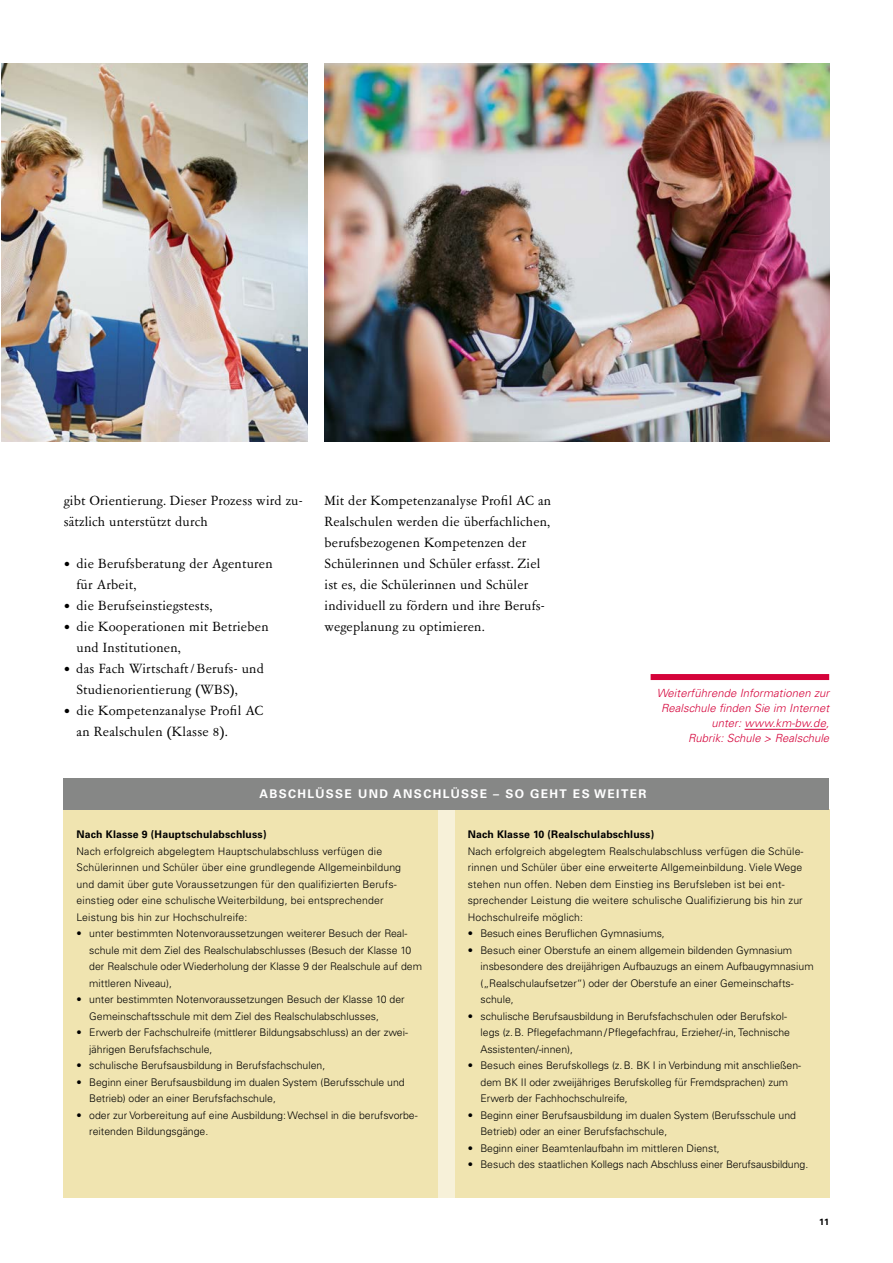
<style>
.page{position:relative;width:893px;height:1263px;background:#fff}
.page>*{position:absolute;margin:0;border:0;box-sizing:border-box;transform-origin:0 0}
.BF_1_P_Fliess_oE_abstand_danach{font:15px/21px "Garamont Amst SBOP Rom";letter-spacing:.01em;color:#000}
.BF_1_H3_SKasten_Head_weiss_versal{font:700 12px "Univers LT Pro 65";letter-spacing:.115em;color:#fff}
.BF_1_p_Hinweise_Margin_rot{font:italic 300 11.25px/15px "Univers LT Std";letter-spacing:.01em;color:#d5033a;text-align:right}
.BF_1_p_astenText_2_Univ{font:300 10.5px/16.5px "Univers LT Pro 45";color:#000}
.BF_1_H4_KastenText_Head{font:700 10.5px "Univers LT Pro 65";letter-spacing:.015em;color:#000}
.t1{font:700 9px "Univers LT Pro 65";color:#000}
</style>
<div class="page">
<div style="left:436px;top:806px;width:20px;height:392px;background:#f7f1d9"></div>
<div style="left:64px;top:809px;width:374px;height:389px;background:#f0e4b0"></div>
<div style="left:455px;top:809px;width:374px;height:389px;background:#f0e4b0"></div>
<div style="left:64px;top:778px;width:765px;height:32px;background:#868786"></div>
<div style="left:651px;top:674px;width:178px;height:6px;background:#d5033a"></div>
<hr style="left:745px;top:729px;width:81px;height:1px;background:#d5033a">
<img style="left:1px;top:64px;width:307px;height:378px">
<img style="left:325px;top:64px;width:504px;height:378px">
<p class="BF_1_P_Fliess_oE_abstand_danach" style="left:64px;top:490px;width:239px">gibt Orientierung. Dieser Prozess wird zu&shy;sätzlich unterstützt durch</p>
<p class="BF_1_P_Fliess_oE_abstand_danach" style="left:77px;top:553px;width:198px;text-indent:-13px">• die Berufsberatung der Agenturen für Arbeit,</p>
<p class="BF_1_P_Fliess_oE_abstand_danach" style="left:64px;top:595px;width:150px">• die Berufseinstiegstests,</p>
<p class="BF_1_P_Fliess_oE_abstand_danach" style="left:77px;top:616px;width:194px;text-indent:-13px">• die Kooperationen mit Betrieben und Institutionen,</p>
<p class="BF_1_P_Fliess_oE_abstand_danach" style="left:77px;top:658px;width:189px;text-indent:-13px">• das Fach Wirtschaft / Berufs- und<br>Studienorientierung (WBS),</p>
<p class="BF_1_P_Fliess_oE_abstand_danach" style="left:77px;top:700px;width:188px;text-indent:-13px">• die Kompetenzanalyse Profil AC an Realschulen (Klasse 8).</p>
<p class="BF_1_P_Fliess_oE_abstand_danach" style="left:325px;top:490px;width:228px">Mit der Kompetenzanalyse Profil AC an Realschulen werden die überfachlichen, berufsbezogenen Kompetenzen der Schülerinnen und Schüler erfasst. Ziel ist es, die Schülerinnen und Schüler individuell zu fördern und ihre Berufs&shy;wegeplanung zu optimieren.</p>
<p class="BF_1_p_Hinweise_Margin_rot" style="left:657px;top:686px;width:174px">Weiterführende Informationen zur<br>Realschule finden Sie im Internet unter: www.km-bw.de,<br>Rubrik: Schule &gt; Realschule</p>
<h3 class="BF_1_H3_SKasten_Head_weiss_versal" style="left:259px;top:787px;width:389px">ABSCHLÜSSE UND ANSCHLÜSSE – SO GEHT ES WEITER</h3>
<h4 class="BF_1_H4_KastenText_Head" style="left:77px;top:828px;width:191px">Nach Klasse 9 (Hauptschulabschluss)</h4>
<p class="BF_1_p_astenText_2_Univ" style="left:77px;top:843px;width:326px">Nach erfolgreich abgelegtem Hauptschulabschluss verfügen die Schülerinnen und Schüler über eine grundlegende Allgemeinbildung und damit über gute Voraussetzungen für den qualifizierten Berufs&shy;einstieg oder eine schulische Weiterbildung, bei entsprechender Leistung bis hin zur Hochschulreife:</p>
<p class="BF_1_p_astenText_2_Univ" style="left:89px;top:925px;width:334px;text-indent:-13px">• unter bestimmten Notenvoraussetzungen weiterer Besuch der Real&shy;schule mit dem Ziel des Realschulabschlusses (Besuch der Klasse 10 der Realschule oder Wiederholung der Klasse 9 der Realschule auf dem mittleren Niveau),</p>
<p class="BF_1_p_astenText_2_Univ" style="left:89px;top:991px;width:317px;text-indent:-13px">• unter bestimmten Notenvoraussetzungen Besuch der Klasse 10 der<br>Gemeinschaftsschule mit dem Ziel des Realschulabschlusses,</p>
<p class="BF_1_p_astenText_2_Univ" style="left:89px;top:1024px;width:320px;text-indent:-13px">• Erwerb der Fachschulreife (mittlerer Bildungsabschluss) an der zwei&shy;jährigen Berufsfachschule,</p>
<p class="BF_1_p_astenText_2_Univ" style="left:77px;top:1057px;width:250px">• schulische Berufsausbildung in Berufsfachschulen,</p>
<p class="BF_1_p_astenText_2_Univ" style="left:89px;top:1074px;width:317px;text-indent:-13px">• Beginn einer Berufsausbildung im dualen System (Berufsschule und<br>Betrieb) oder an einer Berufsfachschule,</p>
<p class="BF_1_p_astenText_2_Univ" style="left:89px;top:1107px;width:330px;text-indent:-13px">• oder zur Vorbereitung auf eine Ausbildung: Wechsel in die berufsvorbe&shy;reitenden Bildungsgänge.</p>
<h4 class="BF_1_H4_KastenText_Head" style="left:468px;top:828px;width:188px">Nach Klasse 10 (Realschulabschluss)</h4>
<p class="BF_1_p_astenText_2_Univ" style="left:468px;top:843px;width:337px">Nach erfolgreich abgelegtem Realschulabschluss verfügen die Schüle&shy;rinnen und Schüler über eine erweiterte Allgemeinbildung. Viele Wege stehen nun offen. Neben dem Einstieg ins Berufsleben ist bei ent&shy;sprechender Leistung die weitere schulische Qualifizierung bis hin zur Hochschulreife möglich:</p>
<p class="BF_1_p_astenText_2_Univ" style="left:468px;top:925px;width:199px">• Besuch eines Beruflichen Gymnasiums,</p>
<p class="BF_1_p_astenText_2_Univ" style="left:480px;top:942px;width:335px;text-indent:-13px">• Besuch einer Oberstufe an einem allgemein bildenden Gymnasium insbesondere des dreijährigen Aufbauzugs an einem Aufbaugymnasium („Realschulaufsetzer“) oder der Oberstufe an einer Gemeinschafts&shy;schule,</p>
<p class="BF_1_p_astenText_2_Univ" style="left:480px;top:1008px;width:311px;text-indent:-13px">• schulische Berufsausbildung in Berufsfachschulen oder Berufskol&shy;legs (z.B. Pflegefachmann/Pflegefachfrau, Erzieher/-in, Technische<br>Assistenten/-innen),</p>
<p class="BF_1_p_astenText_2_Univ" style="left:480px;top:1057px;width:322px;text-indent:-13px">• Besuch eines Berufskollegs (z.B. BK I in Verbindung mit anschließen&shy;dem BK II oder zweijähriges Berufskolleg für Fremdsprachen) zum<br>Erwerb der Fachhochschulreife,</p>
<p class="BF_1_p_astenText_2_Univ" style="left:480px;top:1107px;width:317px;text-indent:-13px">• Beginn einer Berufsausbildung im dualen System (Berufsschule und<br>Betrieb) oder an einer Berufsfachschule,</p>
<p class="BF_1_p_astenText_2_Univ" style="left:468px;top:1140px;width:253px">• Beginn einer Beamtenlaufbahn im mittleren Dienst,</p>
<p class="BF_1_p_astenText_2_Univ" style="left:468px;top:1156px;width:342px">• Besuch des staatlichen Kollegs nach Abschluss einer Berufsausbildung.</p>
<p class="t1" style="left:819px;top:1217px;width:12px">11</p>
</div>
